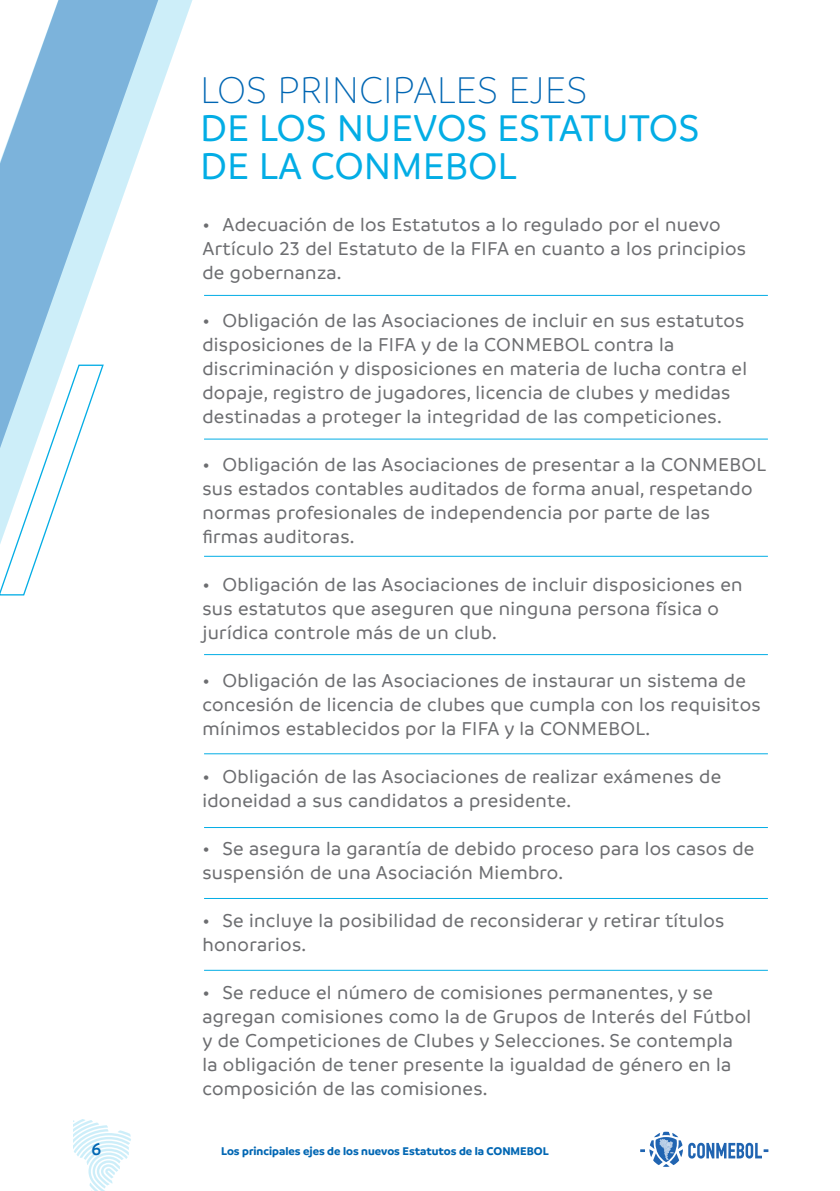
<style>
.page{position:relative;width:840px;height:1191px;background:#fff}
.page>*{position:absolute;margin:0;border:0;box-sizing:border-box;transform-origin:0 0}
.t1{font:500 40px/38px "Branding";color:#03ade5}
.t2{font:300 40px "Branding";color:#0166b3}
.t3{font:500 20px/24px "Branding";letter-spacing:.015em;color:#6c6d70}
.t4{font:600 18px "Branding";color:#0166b3}
.t5{font:700 12px "Branding";color:#0166b3}
</style>
<div class="page">
<svg style="left:73px;top:1119px;width:58px;height:72px"></svg>
<svg style="left:640px;top:1131px;width:128px;height:35px"></svg>
<svg style="left:0;top:0;width:174px;height:364px"></svg>
<svg style="left:0;top:364px;width:104px;height:232px"></svg>
<hr style="left:204px;top:295px;width:563px;height:1px;background:#03ade5">
<hr style="left:204px;top:438px;width:563px;height:1px;background:#03ade5">
<hr style="left:204px;top:556px;width:563px;height:1px;background:#03ade5">
<hr style="left:204px;top:654px;width:563px;height:1px;background:#03ade5">
<hr style="left:204px;top:753px;width:563px;height:1px;background:#03ade5">
<hr style="left:204px;top:827px;width:563px;height:1px;background:#03ade5">
<hr style="left:204px;top:898px;width:563px;height:1px;background:#03ade5">
<hr style="left:204px;top:969px;width:563px;height:1px;background:#03ade5">
<p class="t4" style="left:91px;top:1139px;width:11px">6</p>
<h1 class="t2" style="left:200px;top:70px;width:388px">LOS PRINCIPALES EJES</h1>
<h1 class="t1" style="left:200px;top:109px;width:500px">DE LOS NUEVOS ESTATUTOS<br>DE LA CONMEBOL</h1>
<p class="t3" style="left:202px;top:212px;width:545px">• Adecuación de los Estatutos a lo regulado por el nuevo<br>Artículo 23 del Estatuto de la FIFA en cuanto a los principios de gobernanza.</p>
<p class="t3" style="left:202px;top:308px;width:546px">• Obligación de las Asociaciones de incluir en sus estatutos disposiciones de la FIFA y de la CONMEBOL contra la discriminación y disposiciones en materia de lucha contra el dopaje, registro de jugadores, licencia de clubes y medidas destinadas a proteger la integridad de las competiciones.</p>
<p class="t3" style="left:202px;top:452px;width:565px">• Obligación de las Asociaciones de presentar a la CONMEBOL sus estados contables auditados de forma anual, respetando normas profesionales de independencia por parte de las firmas auditoras.</p>
<p class="t3" style="left:202px;top:572px;width:541px">• Obligación de las Asociaciones de incluir disposiciones en sus estatutos que aseguren que ninguna persona física o jurídica controle más de un club.</p>
<p class="t3" style="left:202px;top:668px;width:559px">• Obligación de las Asociaciones de instaurar un sistema de concesión de licencia de clubes que cumpla con los requisitos mínimos establecidos por la FIFA y la CONMEBOL.</p>
<p class="t3" style="left:202px;top:764px;width:520px">• Obligación de las Asociaciones de realizar exámenes de idoneidad a sus candidatos a presidente.</p>
<p class="t3" style="left:202px;top:836px;width:553px">• Se asegura la garantía de debido proceso para los casos de suspensión de una Asociación Miembro.</p>
<p class="t3" style="left:202px;top:908px;width:523px">• Se incluye la posibilidad de reconsiderar y retirar títulos honorarios.</p>
<p class="t3" style="left:202px;top:980px;width:550px">• Se reduce el número de comisiones permanentes, y se agregan comisiones como la de Grupos de Interés del Fútbol y de Competiciones de Clubes y Selecciones. Se contempla la obligación de tener presente la igualdad de género en la composición de las comisiones.</p>
<p class="t5" style="left:221px;top:1144px;width:329px">Los principales ejes de los nuevos Estatutos de la CONMEBOL</p>
</div>
